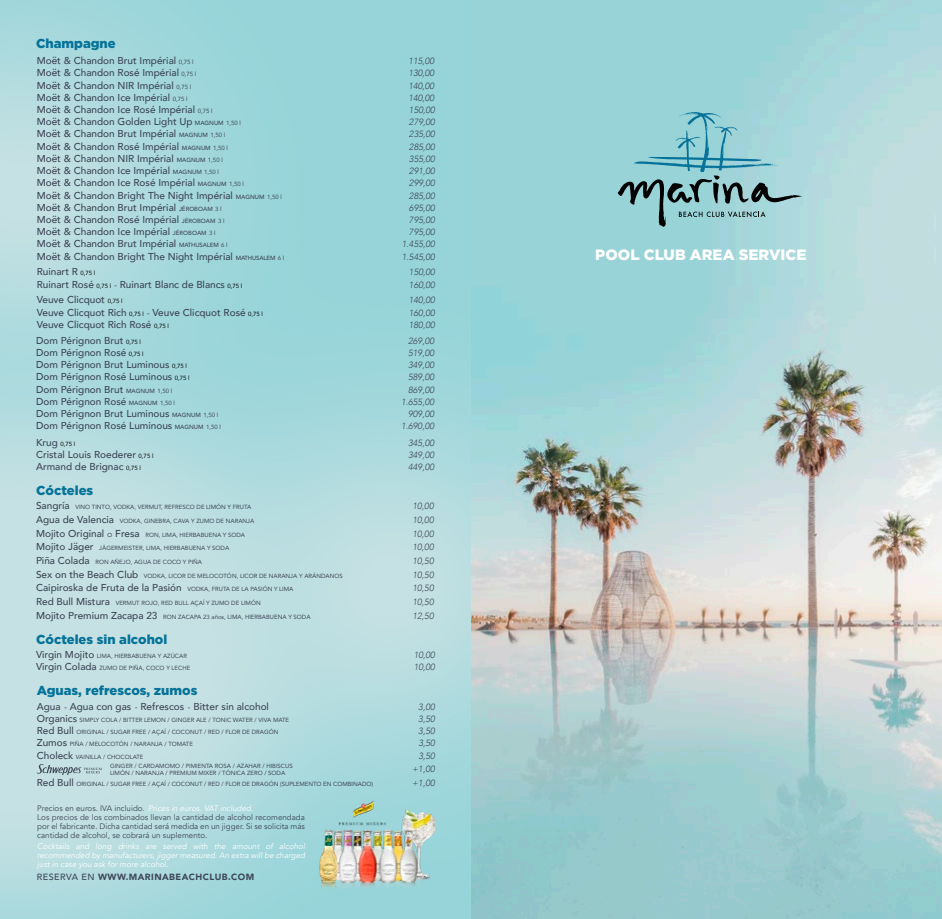
<style>
.page{position:relative;width:942px;height:919px;background:#fff}
.page>*{position:absolute;margin:0;border:0;box-sizing:border-box;transform-origin:0 0}
.t1{font:900 15px "Gotham Pro";color:#fff}
.t2{font:900 13px "Gotham Pro";color:#057399}
.t3{font:500 10px/12.2px "Avenir";color:#3d4657}
.t4{font:italic 300 9px/12.2px "Avenir";color:#3d4657;text-align:justify}
.t5{font:900 9px "Avenir";letter-spacing:.05em;color:#3d4657}
.t6{font:8px/8.9px "Avenir";color:#3d4657}
.t7{font:italic 8px/9px "Avenir";color:#fff;text-align:justify}
.t8{font:6px/7.2px "Avenir";color:#3d4657}
.t9{font:6px "Avenir";color:#000}
.s1{font-weight:400;font-size:6px}
.s2{font-size:6px}
.s3{font-weight:400;font-size:6px;color:#000}
.s4{font-weight:300;font-size:9px}
.s5{font-weight:500;font-size:10px;color:#3d4657}
.s6{font-weight:500;font-size:10px}
.s7{font-size:7px}
.s8{font-style:italic;color:#fff}
.s9{font-weight:500}
</style>
<div class="page">
<img style="left:0;top:0;width:941px;height:918px">
<svg style="left:617px;top:112px;width:185px;height:115px;background:#8abec5"></svg>
<img style="left:319px;top:800px;width:115px;height:91px">
<svg style="left:37px;top:764px;width:65px;height:10px"></svg>
<h2 class="t2" style="left:36px;top:36px;width:81px">Champagne</h2>
<p class="t3" style="left:37px;top:54px;width:158px">Moët &amp; Chandon Brut Impérial <span class="s1">0,75 l</span></p>
<p class="t4" style="left:408px;top:55px;width:27px">115,00<br>130,00<br>140,00<br>140,00</p>
<p class="t3" style="left:37px;top:66px;width:161px">Moët &amp; Chandon Rosé Impérial <span class="s1">0,75 l</span></p>
<p class="t3" style="left:37px;top:78px;width:156px">Moët &amp; Chandon NIR Impérial <span class="s1">0,75 l</span></p>
<p class="t3" style="left:37px;top:91px;width:152px">Moët &amp; Chandon Ice Impérial <span class="s1">0,75 l</span></p>
<p class="t3" style="left:37px;top:103px;width:177px">Moët &amp; Chandon Ice Rosé Impérial <span class="s1">0,75 l</span></p>
<p class="t4" style="left:409px;top:104px;width:27px">150,00</p>
<p class="t4" style="left:409px;top:140px;width:27px">285,00<br>355,00<br>291,00<br>299,00<br>285,00</p>
<p class="t3" style="left:37px;top:115px;width:206px">Moët &amp; Chandon Golden Light Up <span class="s2">MAGNUM</span> <span class="s1">1,50 l</span></p>
<p class="t4" style="left:409px;top:116px;width:27px">279,00</p>
<p class="t3" style="left:37px;top:127px;width:190px">Moët &amp; Chandon Brut Impérial <span class="s2">MAGNUM</span> <span class="s1">1,50 l</span></p>
<p class="t4" style="left:409px;top:128px;width:27px">235,00</p>
<p class="t3" style="left:37px;top:139px;width:193px">Moët &amp; Chandon Rosé Impérial <span class="s2">MAGNUM</span> <span class="s1">1,50 l</span></p>
<p class="t3" style="left:37px;top:152px;width:187px">Moët &amp; Chandon NIR Impérial <span class="s2">MAGNUM</span> <span class="s1">1,50 l</span></p>
<p class="t3" style="left:37px;top:164px;width:184px">Moët &amp; Chandon Ice Impérial <span class="s2">MAGNUM</span> <span class="s1">1,50 l</span></p>
<p class="t3" style="left:37px;top:176px;width:209px">Moët &amp; Chandon Ice Rosé Impérial <span class="s2">MAGNUM</span> <span class="s1">1,50 l</span></p>
<p class="t3" style="left:37px;top:188px;width:246px">Moët &amp; Chandon Bright The Night Impérial <span class="s2">MAGNUM</span> <span class="s1">1,50 l</span></p>
<p class="t3" style="left:37px;top:201px;width:189px">Moët &amp; Chandon Brut Impérial <span class="s2">JÉROBOAM</span> <span class="s1">3 l<br></span>Moët &amp; Chandon Rosé Impérial <span class="s2">JÉROBOAM</span> <span class="s1">3 l</span></p>
<p class="t4" style="left:409px;top:201px;width:27px">695,00<br>795,00<br>795,00</p>
<p class="t3" style="left:37px;top:237px;width:249px">Moët &amp; Chandon Brut Impérial <span class="s2">MATHUSALEM</span> <span class="s1">6 l<br></span>Moët &amp; Chandon Bright The Night Impérial <span class="s2">MATHUSALEM</span> <span class="s1">6 l</span></p>
<p class="t4" style="left:402px;top:238px;width:34px">1.455,00<br>1.545,00</p>
<p class="t3" style="left:37px;top:225px;width:180px">Moët &amp; Chandon Ice Impérial <span class="s2">JÉROBOAM</span> <span class="s1">3 l</span></p>
<p class="t3" style="left:37px;top:265px;width:207px">Ruinart R <span class="s3">0,75 l<br></span>Ruinart Rosé <span class="s3">0,75 l</span> <span class="s4">-</span> Ruinart Blanc de Blancs <span class="s3">0,75 l</span></p>
<p class="t4" style="left:409px;top:266px;width:27px">150,00<br>160,00</p>
<p class="t3" style="left:37px;top:293px;width:227px">Veuve Clicquot <span class="s3">0,75 l<br></span>Veuve Clicquot Rich <span class="s3">0,75 l</span> <span class="s4">-</span> Veuve Clicquot Rosé <span class="s3">0,75 l<br></span>Veuve Clicquot Rich Rosé <span class="s3">0,75 l</span></p>
<p class="t4" style="left:409px;top:294px;width:27px">140,00<br>160,00<br>180,00</p>
<p class="t3" style="left:36px;top:333px;width:106px">Dom Pérignon Brut <span class="s3">0,75 l</span></p>
<p class="t3" style="left:36px;top:370px;width:155px">Dom Pérignon Rosé Luminous <span class="s3">0,75 l</span></p>
<p class="t3" style="left:36px;top:346px;width:109px">Dom Pérignon Rosé <span class="s3">0,75 l</span></p>
<p class="t3" style="left:36px;top:382px;width:138px">Dom Pérignon Brut <span class="s2">MAGNUM</span> <span class="s1">1,50 l</span></p>
<p class="t3" style="left:36px;top:407px;width:183px">Dom Pérignon Brut Luminous <span class="s2">MAGNUM</span> <span class="s1">1,50 l</span></p>
<p class="t3" style="left:36px;top:358px;width:152px">Dom Pérignon Brut Luminous <span class="s3">0,75 l</span></p>
<p class="t3" style="left:36px;top:394px;width:140px">Dom Pérignon Rosé <span class="s2">MAGNUM</span> <span class="s1">1,50 l</span></p>
<p class="t3" style="left:36px;top:419px;width:186px">Dom Pérignon Rosé Luminous <span class="s2">MAGNUM</span> <span class="s1">1,50 l</span></p>
<p class="t4" style="left:408px;top:334px;width:27px">269,00</p>
<p class="t4" style="left:408px;top:359px;width:27px">349,00</p>
<p class="t4" style="left:401px;top:395px;width:34px">1.655,00</p>
<p class="t4" style="left:408px;top:347px;width:27px">519,00</p>
<p class="t4" style="left:408px;top:371px;width:27px">589,00</p>
<p class="t4" style="left:408px;top:408px;width:27px">909,00</p>
<p class="t4" style="left:408px;top:383px;width:27px">869,00</p>
<p class="t4" style="left:401px;top:420px;width:34px">1.690,00</p>
<p class="t9" style="left:36px;top:438px;width:41px"><span class="s5">Krug</span> 0,75 l</p>
<p class="t3" style="left:36px;top:447px;width:119px">Cristal Louis Roederer <span class="s3">0,75 l<br></span>Armand de Brignac <span class="s3">0,75 l</span></p>
<p class="t4" style="left:408px;top:436px;width:27px">345,00<br>349,00<br>449,00</p>
<h2 class="t2" style="left:36px;top:483px;width:59px">Cócteles</h2>
<p class="t8" style="left:36px;top:530px;width:210px"><span class="s6">Mojito Original</span> <span class="s4">o</span> <span class="s6">Fresa</span> RON, LIMA, HIERBABUENA Y SODA</p>
<p class="t4" style="left:412px;top:527px;width:23px">10,00</p>
<p class="t8" style="left:36px;top:544px;width:195px"><span class="s6">Mojito Jäger</span> JÄGERMEISTER, LIMA, HIERBABUENA Y SODA</p>
<p class="t4" style="left:412px;top:541px;width:23px">10,00</p>
<p class="t8" style="left:36px;top:558px;width:168px"><span class="s6">Piña Colada</span> RON AÑEJO, AGUA DE COCO Y PIÑA</p>
<p class="t4" style="left:412px;top:554px;width:23px">10,50</p>
<p class="t8" style="left:36px;top:572px;width:308px"><span class="s6">Sex on the Beach Club</span> VODKA, LICOR DE MELOCOTÓN, LICOR DE NARANJA Y ARÁNDANOS</p>
<p class="t4" style="left:412px;top:568px;width:23px">10,50</p>
<p class="t8" style="left:36px;top:599px;width:226px"><span class="s6">Red Bull Mistura</span> VERMUT ROJO, RED BULL AÇAÍ Y ZUMO DE LIMÓN</p>
<p class="t4" style="left:412px;top:596px;width:23px">10,50</p>
<p class="t8" style="left:36px;top:503px;width:217px"><span class="s6">Sangría</span> VINO TINTO, VODKA, VERMUT, REFRESCO DE LIMÓN Y FRUTA</p>
<p class="t4" style="left:412px;top:500px;width:23px">10,00</p>
<p class="t8" style="left:36px;top:517px;width:220px"><span class="s6">Agua de Valencia</span> VODKA, GINEBRA, CAVA Y ZUMO DE NARANJA</p>
<p class="t4" style="left:412px;top:513px;width:23px">10,00</p>
<p class="t3" style="left:36px;top:581px;width:259px">Caipiroska de Fruta de la Pasión <span class="s1">VODKA, FRUTA DE LA PASIÓN Y LIMA</span></p>
<p class="t4" style="left:412px;top:582px;width:23px">10,50</p>
<p class="t8" style="left:36px;top:613px;width:276px"><span class="s6">Mojito Premium Zacapa 23</span> RON ZACAPA 23 años, LIMA, HIERBABUENA Y SODA</p>
<p class="t4" style="left:412px;top:609px;width:23px">12,50</p>
<h2 class="t2" style="left:36px;top:632px;width:133px">Cócteles sin alcohol</h2>
<p class="t8" style="left:36px;top:652px;width:152px"><span class="s6">Virgin Mojito</span> LIMA, HIERBABUENA Y AZÚCAR</p>
<p class="t4" style="left:413px;top:648px;width:23px">10,00</p>
<p class="t8" style="left:36px;top:664px;width:156px"><span class="s6">Virgin Colada</span> ZUMO DE PIÑA, COCO Y LECHE</p>
<p class="t4" style="left:413px;top:660px;width:23px">10,00</p>
<h2 class="t2" style="left:37px;top:683px;width:162px">Aguas, refrescos, zumos</h2>
<p class="t3" style="left:37px;top:699px;width:234px">Agua <span class="s4">-</span> Agua con gas <span class="s4">-</span> Refrescos <span class="s4">-</span> Bitter sin alcohol</p>
<p class="t8" style="left:37px;top:713px;width:254px;line-height:12.2px"><span class="s6">Organics</span> SIMPLY COLA / BITTER LEMON / GINGER ALE / TONIC WATER / VIVA MATE<br><span class="s6">Red Bull</span> ORIGINAL / SUGAR FREE / AÇAÍ / COCONUT / RED / FLOR DE DRAGÓN</p>
<p class="t4" style="left:418px;top:700px;width:18px">3,00</p>
<p class="t4" style="left:418px;top:712px;width:18px">3,50<br>3,50</p>
<p class="t8" style="left:37px;top:740px;width:158px"><span class="s6">Zumos</span> PIÑA / MELOCOTÓN / NARANJA / TOMATE</p>
<p class="t4" style="left:418px;top:737px;width:18px">3,50</p>
<p class="t8" style="left:37px;top:752px;width:108px"><span class="s6">Choleck</span> VAINILLA / CHOCOLATE</p>
<p class="t4" style="left:418px;top:749px;width:18px">3,50</p>
<p class="t8" style="left:110px;top:762px;width:184px">GINGER / CARDAMOMO / PIMIENTA ROSA / AZAHAR / HIBISCUS<br>LIMÓN / NARANJA / PREMIUM MIXER / TÓNICA ZERO / SODA</p>
<p class="t4" style="left:412px;top:763px;width:24px">+1,00</p>
<p class="t8" style="left:37px;top:780px;width:338px"><span class="s6">Red Bull</span> ORIGINAL / SUGAR FREE / AÇAÍ / COCONUT / RED / FLOR DE DRAGÓN (SUPLEMENTO EN COMBINADO)</p>
<p class="t6" style="left:37px;top:803px;width:269px">Precios en euros. IVA incluido<span class="s7">.</span> <span class="s8">Prices in euros. VAT included.<br></span>Los precios de los combinados llevan la cantidad de alcohol recomendada por el fabricante. Dicha cantidad será medida en un jigger. Si se solicita más cantidad de alcohol, se cobrará un suplemento.</p>
<p class="t7" style="left:37px;top:841px;width:269px">Cocktails and long drinks are served with the amount of alcohol recommended by manufacturers, jigger measured. An extra will be charged just in case you ask for more alcohol.</p>
<p class="t5" style="left:37px;top:868px;width:219px"><span class="s9">RESERVA EN</span> WWW.MARINABEACHCLUB.COM</p>
<p class="t4" style="left:412px;top:776px;width:24px">+1,00</p>
<h1 class="t1" style="left:595px;top:246px;width:212px">POOL CLUB AREA SERVICE</h1>
</div>
